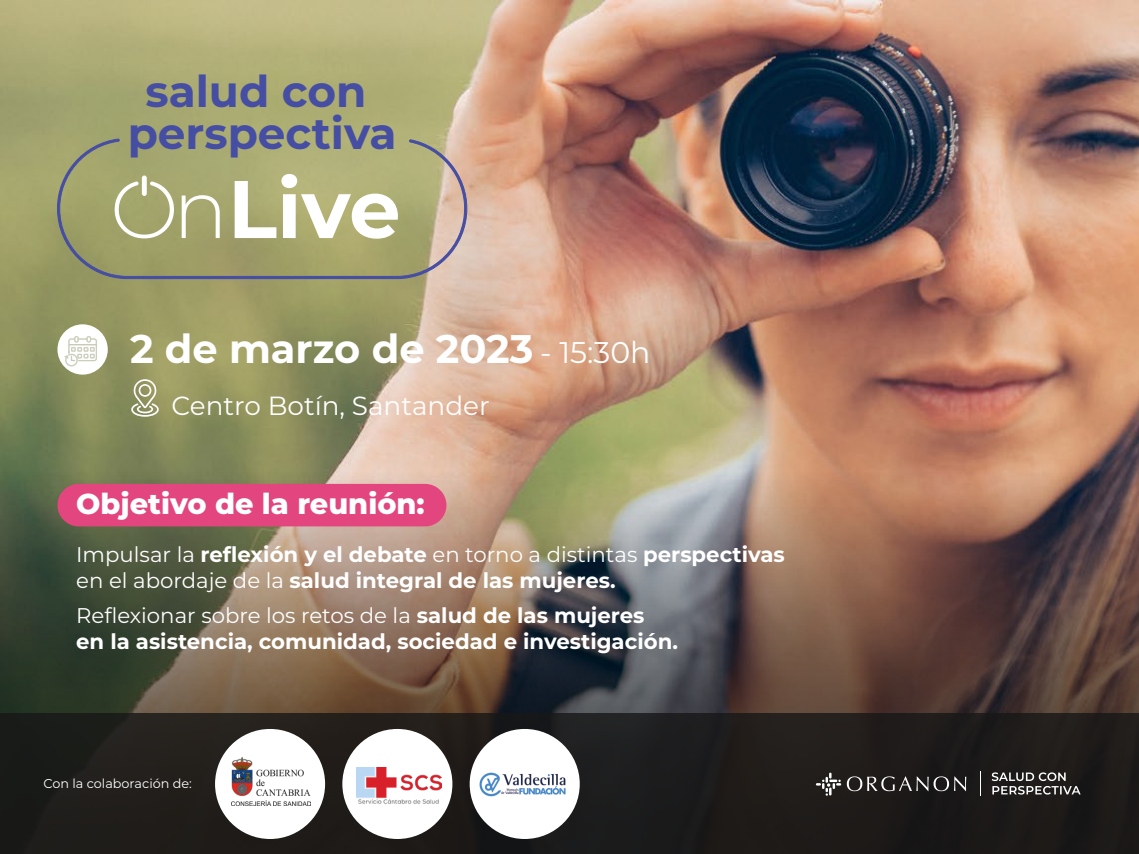
<style>
.page{position:relative;width:1139px;height:854px;background:#fff}
.page>*{position:absolute;margin:0;border:0;box-sizing:border-box;transform-origin:0 0}
.t1{font:700 81.38px "Montserrat";color:#fff}
.t2{font:700 43.75px/42.1px "Montserrat";color:#464ea3;text-align:center}
.t3{font:700 39.88px "Montserrat";color:#fff}
.t4{font:800 28.75px "Montserrat";color:#fff}
.t5{font:26.25px "Montserrat";color:#fff}
.t6{font:700 21.25px/25.5px "Montserrat";color:#fff}
.t7{font:12.75px "Montserrat";color:#fff}
.s1{font-weight:300}
.s2{font-weight:400;font-size:30px}
.s3{font-weight:400}
</style>
<div class="page">
<img style="left:0;top:0;width:1138px;height:442px">
<svg style="left:57px;top:138px;width:410px;height:141px;background:#a8a676"></svg>
<img style="left:0;top:442px;width:1138px;height:272px">
<svg style="left:131px;top:379px;width:28px;height:38px"></svg>
<div style="left:57px;top:324px;width:51px;height:51px;background:#fff;border-radius:50%"></div>
<svg style="left:64px;top:336px;width:33px;height:30px"></svg>
<div style="left:0;top:714px;width:1138px;height:140px;background:#1e1c1a"></div>
<svg style="left:815px;top:772px;width:151px;height:23px"></svg>
<svg style="left:991px;top:772px;width:89px;height:22px"></svg>
<div style="left:215px;top:729px;width:110px;height:110px;background:#fff;border-radius:50%"></div>
<img style="left:231px;top:757px;width:80px;height:48px">
<div style="left:469px;top:729px;width:110px;height:110px;background:#fff;border-radius:50%"></div>
<img style="left:471px;top:759px;width:103px;height:49px">
<div style="left:342px;top:729px;width:110px;height:110px;background:#fff;border-radius:50%"></div>
<img style="left:356px;top:767px;width:85px;height:37px">
<div style="left:57px;top:484px;width:389px;height:42px;background:#e3467e;border-radius:21px"></div>
<h2 class="t2" style="left:128px;top:68px;width:270px">salud con perspectiva</h2>
<h1 class="t1" style="left:173px;top:150px;width:229px"><span class="s1">n</span>Live</h1>
<h3 class="t3" style="left:130px;top:320px;width:522px">2 de marzo de 2023 <span class="s2">- 15:30h</span></h3>
<p class="t5" style="left:172px;top:387px;width:319px">Centro Botín, Santander</p>
<h3 class="t4" style="left:76px;top:483px;width:350px">Objetivo de la reunión:</h3>
<p class="t6" style="left:76px;top:541px;width:710px"><span class="s3">Impulsar la</span> reflexión y el debate <span class="s3">en torno a distintas</span> perspectivas <span class="s3">en el abordaje de la</span> salud integral de las mujeres.</p>
<p class="t6" style="left:76px;top:602px;width:603px"><span class="s3">Reflexionar sobre los retos de la</span> salud de las mujeres<br>en la asistencia, comunidad, sociedad e investigación.</p>
<p class="t7" style="left:44px;top:774px;width:150px">Con la colaboración de:</p>
</div>
